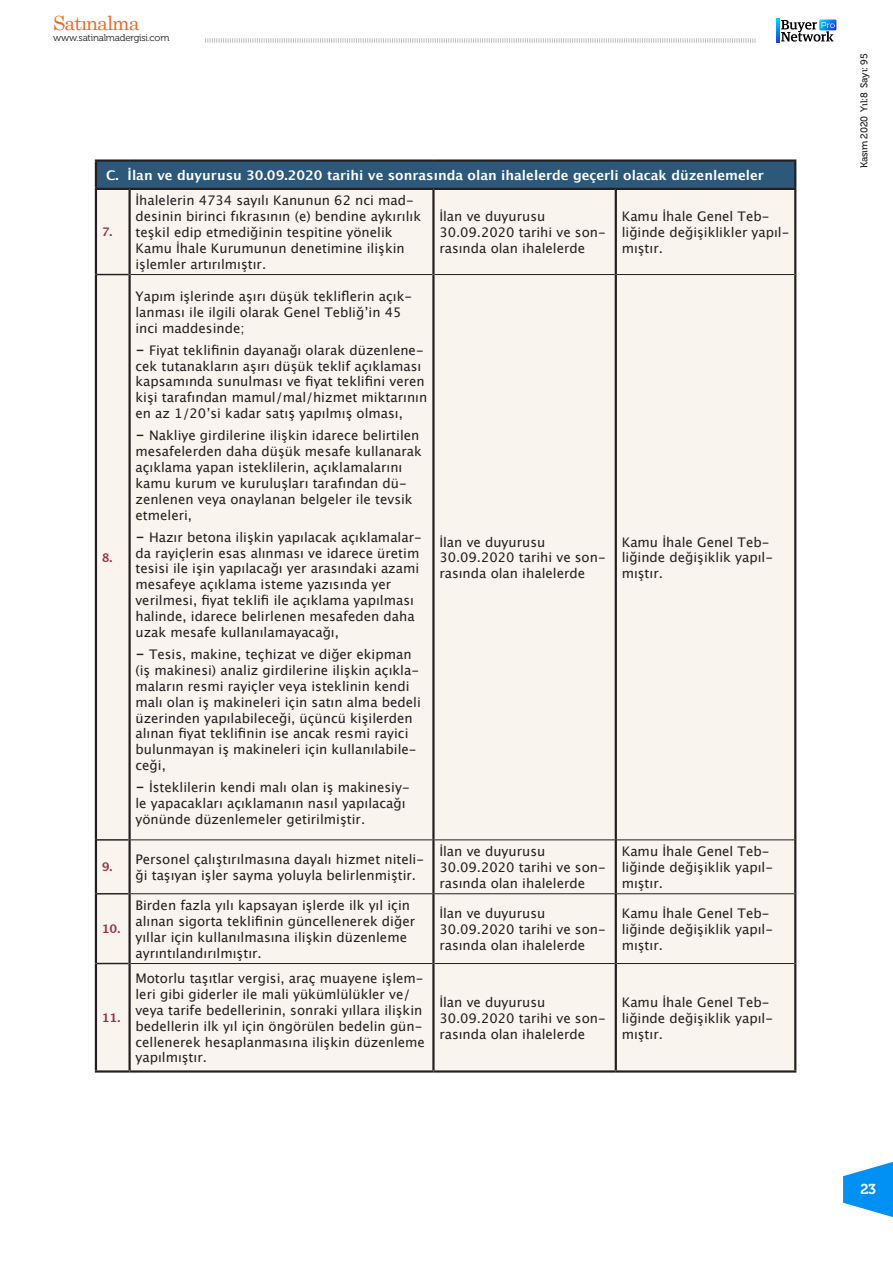
<style>
.page{position:relative;width:893px;height:1263px;background:#fff}
.page>*{position:absolute;margin:0;border:0;box-sizing:border-box;transform-origin:0 0}
.t1{font:19.5px "Century";letter-spacing:-.05em;color:#f06822}
.t2{font:14.25px "Museo 700";color:#fff}
.t3{font:13.2px/15.9px "Lucida Grande";color:#231f20}
.t4{font:700 13.2px "Lucida Grande";color:#fff}
.t5{font:700 11.85px "Lucida Grande";color:#97304b}
.t6{font:9.9px "Museo 500";letter-spacing:-.02em;color:#231f20}
.t7{font:9.75px "Museo 300";letter-spacing:-.02em;color:#231f20}
.s1{font-weight:700;font-size:14.7px}
</style>
<div class="page">
<svg style="left:843px;top:1162px;width:50px;height:55px"></svg>
<svg style="left:205px;top:38px;width:551px;height:5px"></svg>
<svg style="left:781px;top:20px;width:55px;height:22px"></svg>
<svg style="left:777px;top:18px;width:2px;height:25px"></svg>
<div style="left:96px;top:161px;width:699px;height:28px;background:#2d587a"></div>
<div style="left:97px;top:190px;width:697px;height:880px;background:#f9f4ee"></div>
<hr style="left:97px;top:274px;width:31px;height:1px;background:#231f20">
<hr style="left:97px;top:839px;width:31px;height:2px;background:#231f20">
<hr style="left:97px;top:893px;width:31px;height:1px;background:#231f20">
<hr style="left:97px;top:963px;width:31px;height:1px;background:#231f20">
<hr style="left:794px;top:162px;width:2px;height:26px;background:#231f20">
<hr style="left:95px;top:188px;width:35px;height:2px;background:#231f20">
<hr style="left:131px;top:274px;width:301px;height:1px;background:#231f20">
<hr style="left:435px;top:274px;width:180px;height:1px;background:#231f20">
<hr style="left:617px;top:274px;width:177px;height:1px;background:#231f20">
<hr style="left:131px;top:839px;width:301px;height:1px;background:#231f20">
<hr style="left:435px;top:839px;width:180px;height:1px;background:#231f20">
<hr style="left:617px;top:839px;width:177px;height:1px;background:#231f20">
<hr style="left:131px;top:893px;width:301px;height:1px;background:#231f20">
<hr style="left:435px;top:893px;width:180px;height:1px;background:#231f20">
<hr style="left:617px;top:893px;width:177px;height:1px;background:#231f20">
<hr style="left:131px;top:963px;width:301px;height:1px;background:#231f20">
<hr style="left:435px;top:963px;width:180px;height:1px;background:#231f20">
<hr style="left:617px;top:963px;width:177px;height:1px;background:#231f20">
<hr style="left:130px;top:188px;width:303px;height:2px;background:#231f20">
<hr style="left:130px;top:1070px;width:303px;height:2px;background:#231f20">
<hr style="left:433px;top:188px;width:183px;height:2px;background:#231f20">
<hr style="left:432px;top:190px;width:3px;height:85px;background:#231f20">
<hr style="left:432px;top:275px;width:3px;height:565px;background:#231f20">
<hr style="left:432px;top:840px;width:3px;height:54px;background:#231f20">
<hr style="left:432px;top:894px;width:3px;height:69px;background:#231f20">
<hr style="left:432px;top:963px;width:3px;height:107px;background:#231f20">
<hr style="left:433px;top:1070px;width:183px;height:2px;background:#231f20">
<hr style="left:616px;top:188px;width:180px;height:2px;background:#231f20">
<hr style="left:615px;top:190px;width:2px;height:85px;background:#231f20">
<hr style="left:794px;top:190px;width:2px;height:85px;background:#231f20">
<hr style="left:615px;top:275px;width:2px;height:565px;background:#231f20">
<hr style="left:794px;top:275px;width:2px;height:565px;background:#231f20">
<hr style="left:615px;top:840px;width:2px;height:54px;background:#231f20">
<hr style="left:794px;top:840px;width:2px;height:54px;background:#231f20">
<hr style="left:615px;top:894px;width:2px;height:69px;background:#231f20">
<hr style="left:794px;top:894px;width:2px;height:69px;background:#231f20">
<hr style="left:615px;top:963px;width:2px;height:107px;background:#231f20">
<hr style="left:794px;top:963px;width:2px;height:107px;background:#231f20">
<hr style="left:616px;top:1070px;width:180px;height:2px;background:#231f20">
<hr style="left:95px;top:159px;width:35px;height:3px;background:#231f20">
<hr style="left:95px;top:162px;width:2px;height:26px;background:#231f20">
<hr style="left:130px;top:159px;width:303px;height:3px;background:#231f20">
<hr style="left:433px;top:159px;width:183px;height:3px;background:#231f20">
<hr style="left:616px;top:159px;width:180px;height:3px;background:#231f20">
<hr style="left:95px;top:190px;width:2px;height:85px;background:#231f20">
<hr style="left:128px;top:190px;width:3px;height:85px;background:#231f20">
<hr style="left:95px;top:275px;width:2px;height:565px;background:#231f20">
<hr style="left:128px;top:275px;width:3px;height:565px;background:#231f20">
<hr style="left:95px;top:840px;width:2px;height:54px;background:#231f20">
<hr style="left:128px;top:840px;width:3px;height:54px;background:#231f20">
<hr style="left:95px;top:894px;width:2px;height:69px;background:#231f20">
<hr style="left:128px;top:894px;width:3px;height:69px;background:#231f20">
<hr style="left:95px;top:963px;width:2px;height:107px;background:#231f20">
<hr style="left:128px;top:963px;width:3px;height:107px;background:#231f20">
<hr style="left:95px;top:1070px;width:35px;height:2px;background:#231f20">
<h1 class="t1" style="left:53px;top:6px;width:88px">Satınalma</h1>
<p class="t7" style="left:53px;top:32px;width:118px">www.satinalmadergisi.com</p>
<p class="t4" style="left:106px;top:164px;width:659px">C. İlan ve duyurusu 30.09.2020 tarihi ve sonrasında olan ihalelerde geçerli olacak düzenlemeler</p>
<p class="t5" style="left:102px;top:222px;width:12px">7.</p>
<p class="t5" style="left:102px;top:548px;width:12px">8.</p>
<p class="t3" style="left:135px;top:193px;width:287px">İhalelerin 4734 sayılı Kanunun 62 nci mad&shy;desinin birinci fıkrasının (e) bendine aykırılık teşkil edip etmediğinin tespitine yönelik Kamu İhale Kurumunun denetimine ilişkin işlemler artırılmıştır.</p>
<p class="t3" style="left:135px;top:288px;width:278px">Yapım işlerinde aşırı düşük tekliflerin açık&shy;lanması ile ilgili olarak Genel Tebliğ’in 45 inci maddesinde;</p>
<p class="t3" style="left:135px;top:342px;width:293px"><span class="s1">-</span> Fiyat teklifinin dayanağı olarak düzenlene&shy;cek tutanakların aşırı düşük teklif açıklaması kapsamında sunulması ve fiyat teklifini veren kişi tarafından mamul/mal/hizmet miktarının en az 1/20’si kadar satış yapılmış olması,</p>
<p class="t3" style="left:135px;top:428px;width:288px"><span class="s1">-</span> Nakliye girdilerine ilişkin idarece belirtilen mesafelerden daha düşük mesafe kullanarak açıklama yapan isteklilerin, açıklamalarını kamu kurum ve kuruluşları tarafından dü&shy;zenlenen veya onaylanan belgeler ile tevsik etmeleri,</p>
<p class="t3" style="left:135px;top:529px;width:288px"><span class="s1">-</span> Hazır betona ilişkin yapılacak açıklamalar&shy;da rayiçlerin esas alınması ve idarece üretim tesisi ile işin yapılacağı yer arasındaki azami mesafeye açıklama isteme yazısında yer verilmesi, fiyat teklifi ile açıklama yapılması halinde, idarece belirlenen mesafeden daha uzak mesafe kullanılamayacağı,</p>
<p class="t3" style="left:135px;top:646px;width:287px"><span class="s1">-</span> Tesis, makine, teçhizat ve diğer ekipman (iş makinesi) analiz girdilerine ilişkin açıkla&shy;maların resmi rayiçler veya isteklinin kendi malı olan iş makineleri için satın alma bedeli üzerinden yapılabileceği, üçüncü kişilerden alınan fiyat teklifinin ise ancak resmi rayici bulunmayan iş makineleri için kullanılabile&shy;ceği,</p>
<p class="t3" style="left:135px;top:780px;width:276px"><span class="s1">-</span> İsteklilerin kendi malı olan iş makinesiy&shy;le yapacakları açıklamanın nasıl yapılacağı yönünde düzenlemeler getirilmiştir.</p>
<p class="t3" style="left:439px;top:208px;width:168px">İlan ve duyurusu<br>30.09.2020 tarihi ve son&shy;rasında olan ihalelerde</p>
<p class="t3" style="left:622px;top:208px;width:169px">Kamu İhale Genel Teb&shy;liğinde değişiklikler yapıl&shy;mıştır.</p>
<p class="t3" style="left:439px;top:534px;width:168px">İlan ve duyurusu<br>30.09.2020 tarihi ve son&shy;rasında olan ihalelerde</p>
<p class="t3" style="left:622px;top:534px;width:153px">Kamu İhale Genel Teb&shy;liğinde değişiklik yapıl&shy;mıştır.</p>
<p class="t5" style="left:102px;top:857px;width:12px">9.</p>
<p class="t3" style="left:135px;top:851px;width:290px">Personel çalıştırılmasına dayalı hizmet niteli&shy;ği taşıyan işler sayma yoluyla belirlenmiştir.</p>
<p class="t3" style="left:439px;top:844px;width:168px">İlan ve duyurusu<br>30.09.2020 tarihi ve son&shy;rasında olan ihalelerde</p>
<p class="t3" style="left:622px;top:844px;width:153px">Kamu İhale Genel Teb&shy;liğinde değişiklik yapıl&shy;mıştır.</p>
<p class="t5" style="left:102px;top:919px;width:20px">10.</p>
<p class="t3" style="left:135px;top:897px;width:281px">Birden fazla yılı kapsayan işlerde ilk yıl için alınan sigorta teklifinin güncellenerek diğer yıllar için kullanılmasına ilişkin düzenleme ayrıntılandırılmıştır.</p>
<p class="t3" style="left:439px;top:905px;width:168px">İlan ve duyurusu<br>30.09.2020 tarihi ve son&shy;rasında olan ihalelerde</p>
<p class="t3" style="left:622px;top:905px;width:153px">Kamu İhale Genel Teb&shy;liğinde değişiklik yapıl&shy;mıştır.</p>
<p class="t5" style="left:102px;top:1008px;width:20px">11.</p>
<p class="t3" style="left:135px;top:970px;width:291px">Motorlu taşıtlar vergisi, araç muayene işlem&shy;leri gibi giderler ile mali yükümlülükler ve/ veya tarife bedellerinin, sonraki yıllara ilişkin bedellerin ilk yıl için öngörülen bedelin gün&shy;cellenerek hesaplanmasına ilişkin düzenleme yapılmıştır.</p>
<p class="t3" style="left:439px;top:994px;width:168px">İlan ve duyurusu<br>30.09.2020 tarihi ve son&shy;rasında olan ihalelerde</p>
<p class="t3" style="left:622px;top:994px;width:153px">Kamu İhale Genel Teb&shy;liğinde değişiklik yapıl&shy;mıştır.</p>
<p class="t6" style="left:859px;top:168px;width:116px;rotate:-90deg">Kasım 2020 Yıl:8 Sayı: 95</p>
<p class="t2" style="left:861px;top:1181px;width:17px">23</p>
</div>
